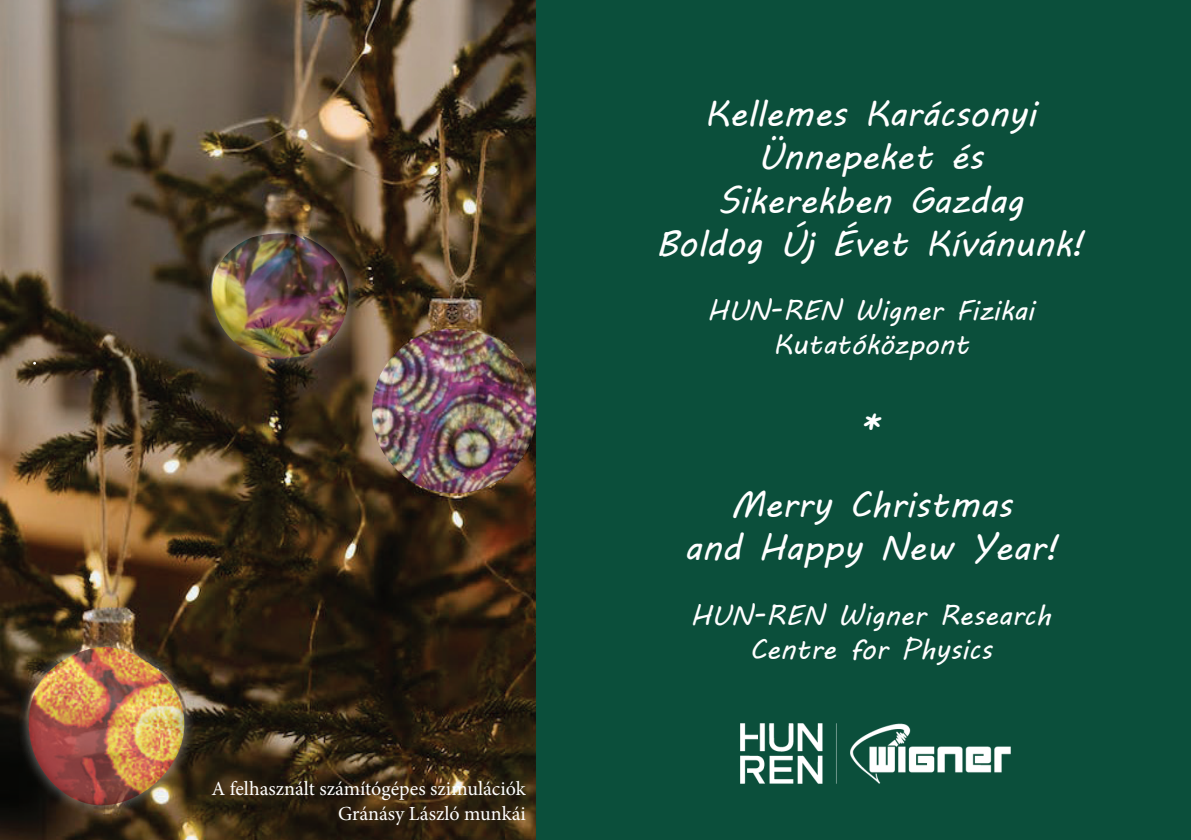
<style>
.page{position:relative;width:1191px;height:840px;background:#fff}
.page>*{position:absolute;margin:0;border:0;box-sizing:border-box;transform-origin:0 0}
.t1{font:48px "MV Boli";color:#fff}
.t2{font:36px/43.2px "MV Boli";color:#fff;text-align:center}
.t3{font:28px/33.6px "MV Boli";color:#fff;text-align:center}
.t4{font:20px/24px "Minion Pro";color:#fff;text-align:right}
</style>
<div class="page">
<svg style="left:0;top:0;width:537px;height:839px;background:#4d3e2a"></svg>
<div style="left:537px;top:0;width:654px;height:839px;background:#0b4f3b"></div>
<img style="left:740px;top:723px;width:270px;height:60px">
<div style="left:16px;top:634px;width:180px;height:183px;background:#fff;opacity:.75"></div>
<img style="left:29px;top:646px;width:155px;height:158px">
<div style="left:200px;top:221px;width:161px;height:150px;background:#fff;opacity:.75"></div>
<img style="left:212px;top:233px;width:136px;height:126px">
<img style="left:372px;top:328px;width:164px;height:165px">
<p class="t4" style="left:211px;top:776px;width:316px">A felhasznált számítógépes szimulációk<br>Gránásy László munkái</p>
<p class="t2" style="left:656px;top:91px;width:430px">Kellemes Karácsonyi<br>Ünnepeket és<br>Sikerekben Gazdag<br>Boldog Új Évet Kívánunk!</p>
<p class="t3" style="left:707px;top:293px;width:328px">HUN-REN Wigner Fizikai<br>Kutatóközpont</p>
<h1 class="t1" style="left:860px;top:398px;width:19px">*</h1>
<p class="t2" style="left:684px;top:482px;width:375px">Merry Christmas<br>and Happy New Year!</p>
<p class="t3" style="left:691px;top:597px;width:362px">HUN-REN Wigner Research<br>Centre for Physics</p>
</div>
